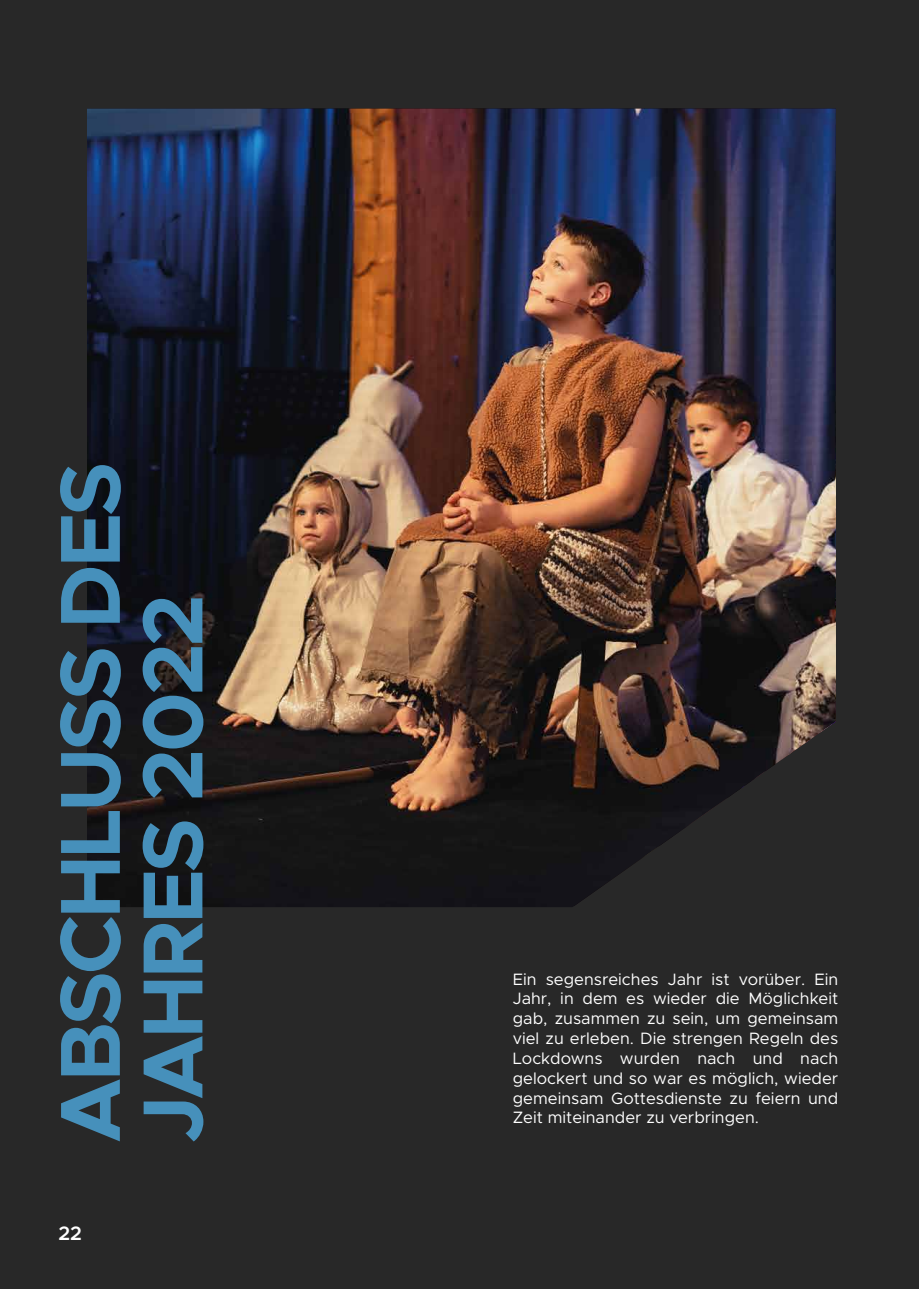
<style>
.page{position:relative;width:919px;height:1289px;background:#fff}
.page>*{position:absolute;margin:0;border:0;box-sizing:border-box;transform-origin:0 0}
.t1{font:700 85.5px/82.5px "Metropolis";letter-spacing:-.04em;color:#4690bb}
.t2{font:600 19.5px "Metropolis";color:#fff}
.t3{font:16.5px/19.8px "Metropolis";color:#fff;text-align:justify}
</style>
<div class="page">
<div style="left:0;top:0;width:918px;height:1288px;background:#282828"></div>
<img style="left:918px;top:907px;width:1px;height:51px">
<img style="left:87px;top:109px;width:748px;height:798px">
<h1 class="t1" style="left:49px;top:1142px;width:682px;rotate:-90deg">ABSCHLUSS DES<br>JAHRES 2022</h1>
<p class="t2" style="left:58px;top:1220px;width:25px">22</p>
<p class="t3" style="left:512px;top:969px;width:327px">Ein segensreiches Jahr ist vorüber. Ein Jahr, in dem es wieder die Möglichkeit gab, zusammen zu sein, um gemeinsam viel zu erleben. Die strengen Regeln des Lockdowns wurden nach und nach gelockert und so war es möglich, wieder gemeinsam Gottesdienste zu feiern und</p>
<p class="t3" style="left:512px;top:1107px;width:248px">Zeit miteinander zu verbringen.</p>
</div>
